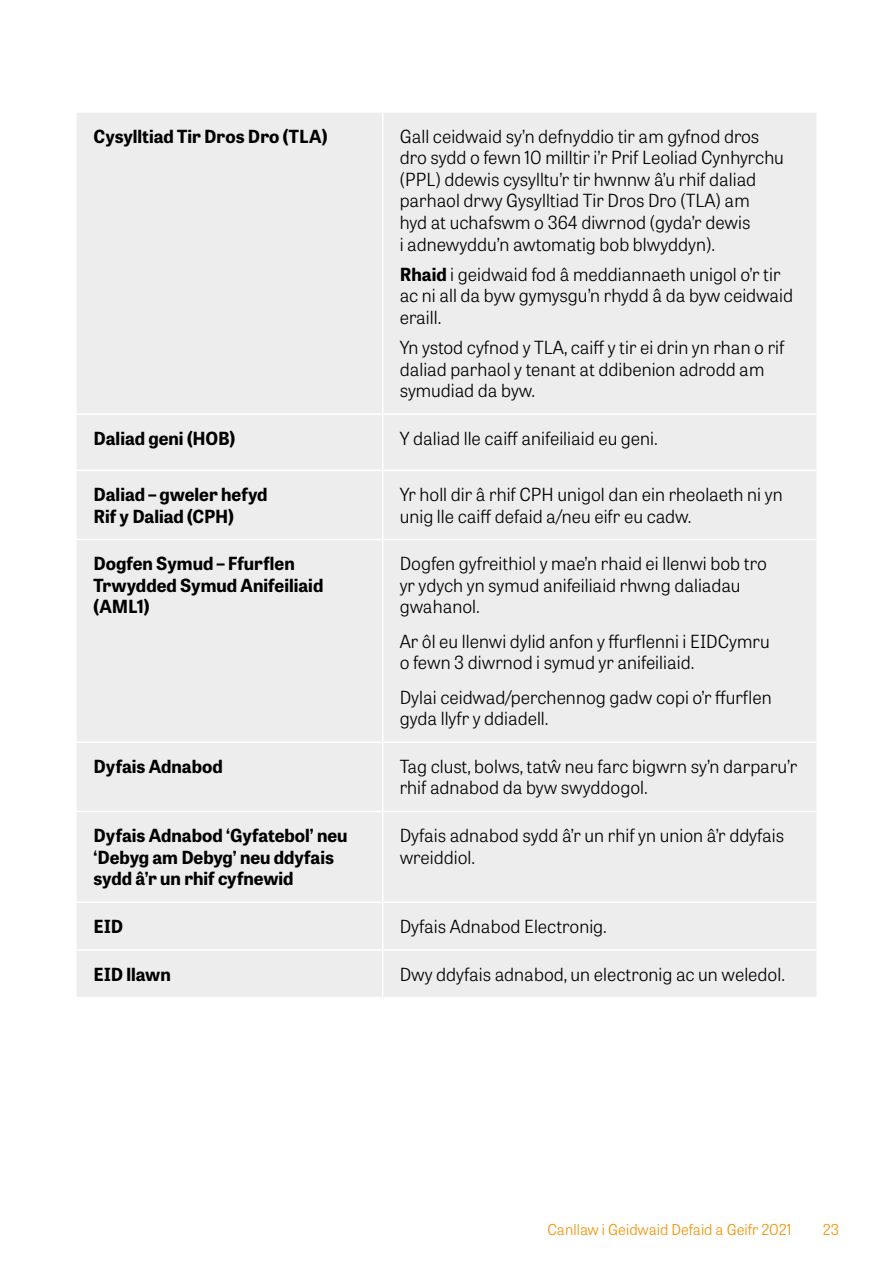
<style>
.page{position:relative;width:893px;height:1263px;background:#fff}
.page>*{position:absolute;margin:0;border:0;box-sizing:border-box;transform-origin:0 0}
.P_Body{font:300 18px/21.6px "Tablet Gothic";color:#000}
.P_Body_bold{font:700 18px/21.6px "Tablet Gothic";color:#000}
.t1{font:300 15px "Tablet Gothic";color:#f39200}
.s1{font-weight:700}
</style>
<div class="page">
<div style="left:77px;top:113px;width:739px;height:884px;background:#ededed"></div>
<hr style="left:382px;top:113px;width:1px;height:300px;background:#fff">
<hr style="left:77px;top:413px;width:306px;height:2px;background:#fff">
<hr style="left:383px;top:413px;width:433px;height:2px;background:#fff">
<hr style="left:382px;top:415px;width:1px;height:55px;background:#fff">
<hr style="left:77px;top:470px;width:306px;height:1px;background:#fff">
<hr style="left:383px;top:470px;width:433px;height:1px;background:#fff">
<hr style="left:382px;top:471px;width:1px;height:68px;background:#fff">
<hr style="left:77px;top:539px;width:306px;height:1px;background:#fff">
<hr style="left:383px;top:539px;width:433px;height:1px;background:#fff">
<hr style="left:382px;top:540px;width:1px;height:201px;background:#fff">
<hr style="left:77px;top:741px;width:306px;height:2px;background:#fff">
<hr style="left:383px;top:741px;width:433px;height:2px;background:#fff">
<hr style="left:382px;top:743px;width:1px;height:68px;background:#fff">
<hr style="left:77px;top:811px;width:306px;height:1px;background:#fff">
<hr style="left:383px;top:811px;width:433px;height:1px;background:#fff">
<hr style="left:382px;top:812px;width:1px;height:89px;background:#fff">
<hr style="left:77px;top:901px;width:306px;height:2px;background:#fff">
<hr style="left:383px;top:901px;width:433px;height:2px;background:#fff">
<hr style="left:382px;top:903px;width:1px;height:46px;background:#fff">
<hr style="left:77px;top:949px;width:306px;height:2px;background:#fff">
<hr style="left:383px;top:949px;width:433px;height:2px;background:#fff">
<hr style="left:382px;top:951px;width:1px;height:46px;background:#fff">
<p class="P_Body_bold" style="left:94px;top:124px;width:235px">Cysylltiad Tir Dros Dro (TLA)</p>
<p class="P_Body" style="left:400px;top:125px;width:386px">Gall ceidwaid sy’n defnyddio tir am gyfnod dros dro sydd o fewn 10 milltir i’r Prif Leoliad Cynhyrchu (PPL) ddewis cysylltu’r tir hwnnw â’u rhif daliad parhaol drwy Gysylltiad Tir Dros Dro (TLA) am<br>hyd at uchafswm o 364 diwrnod (gyda’r dewis<br>i adnewyddu’n awtomatig bob blwyddyn).</p>
<p class="P_Body" style="left:400px;top:263px;width:395px"><span class="s1">Rhaid</span> i geidwaid fod â meddiannaeth unigol o’r tir ac ni all da byw gymysgu’n rhydd â da byw ceidwaid eraill.</p>
<p class="P_Body" style="left:400px;top:336px;width:386px">Yn ystod cyfnod y TLA, caiff y tir ei drin yn rhan o rif daliad parhaol y tenant at ddibenion adrodd am symudiad da byw.</p>
<p class="P_Body_bold" style="left:94px;top:427px;width:143px">Daliad geni (HOB)</p>
<p class="P_Body" style="left:400px;top:427px;width:260px">Y daliad lle caiff anifeiliaid eu geni.</p>
<p class="P_Body_bold" style="left:94px;top:483px;width:175px">Daliad – gweler hefyd<br>Rif y Daliad (CPH)</p>
<p class="P_Body" style="left:400px;top:483px;width:384px">Yr holl dir â rhif CPH unigol dan ein rheolaeth ni yn unig lle caiff defaid a/neu eifr eu cadw.</p>
<p class="P_Body_bold" style="left:94px;top:552px;width:231px">Dogfen Symud – Ffurflen<br>Trwydded Symud Anifeiliaid (AML1)</p>
<p class="P_Body" style="left:400px;top:552px;width:369px">Dogfen gyfreithiol y mae’n rhaid ei llenwi bob tro yr ydych yn symud anifeiliaid rhwng daliadau gwahanol.</p>
<p class="P_Body" style="left:400px;top:630px;width:372px">Ar ôl eu llenwi dylid anfon y ffurflenni i EIDCymru o fewn 3 diwrnod i symud yr anifeiliaid.</p>
<p class="P_Body" style="left:400px;top:686px;width:374px">Dylai ceidwad/perchennog gadw copi o’r ffurflen gyda llyfr y ddiadell.</p>
<p class="P_Body_bold" style="left:94px;top:755px;width:131px">Dyfais Adnabod</p>
<p class="P_Body" style="left:400px;top:755px;width:399px">Tag clust, bolws, tatŵ neu farc bigwrn sy’n darparu’r rhif adnabod da byw swyddogol.</p>
<p class="P_Body_bold" style="left:94px;top:824px;width:256px">Dyfais Adnabod ‘Gyfatebol’ neu ‘Debyg am Debyg’ neu ddyfais sydd â’r un rhif cyfnewid</p>
<p class="P_Body" style="left:400px;top:824px;width:386px">Dyfais adnabod sydd â’r un rhif yn union â’r ddyfais wreiddiol.</p>
<p class="P_Body_bold" style="left:94px;top:915px;width:31px">EID</p>
<p class="P_Body" style="left:400px;top:915px;width:209px">Dyfais Adnabod Electronig.</p>
<p class="P_Body_bold" style="left:94px;top:962px;width:79px">EID llawn</p>
<p class="P_Body" style="left:400px;top:962px;width:387px">Dwy ddyfais adnabod, un electronig ac un weledol.</p>
<p class="t1" style="left:547px;top:1220px;width:245px">Canllaw i Geidwaid Defaid a Geifr 2021</p>
<p class="t1" style="left:823px;top:1220px;width:18px">23</p>
</div>
